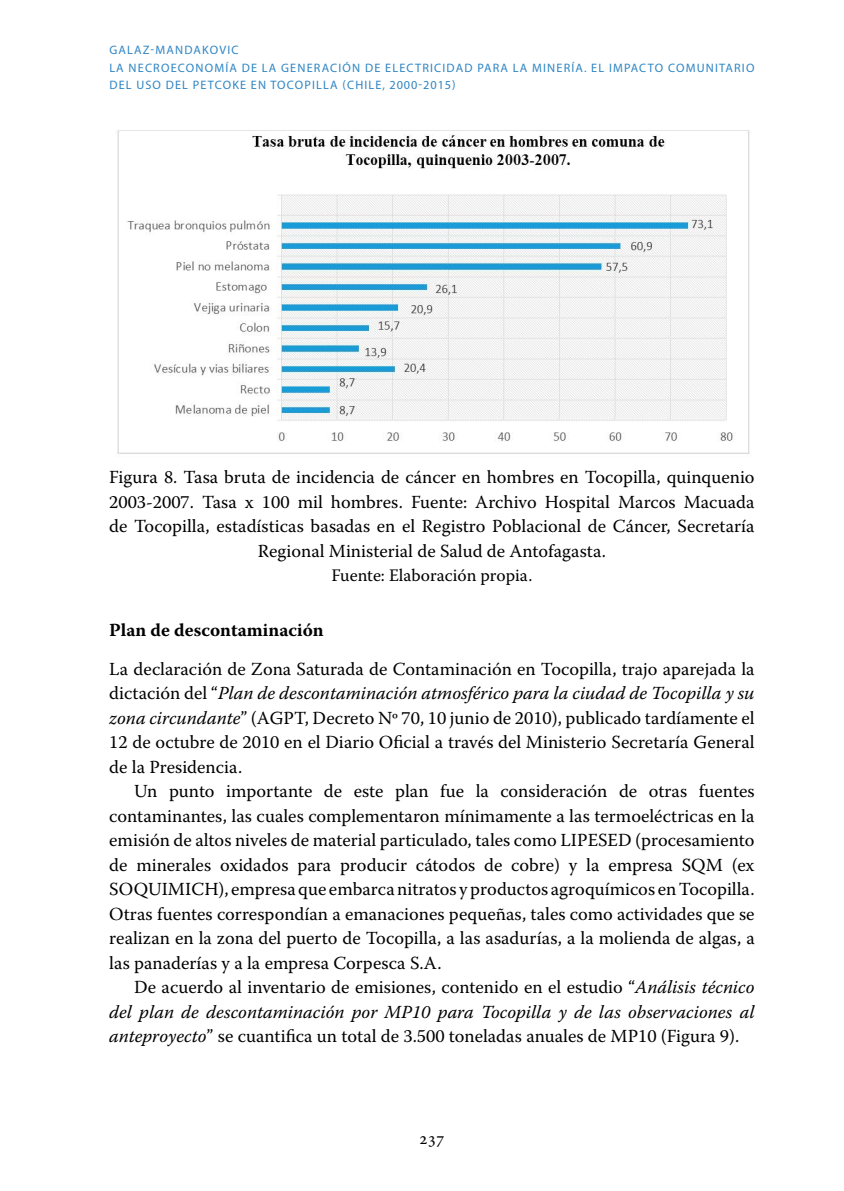
<style>
.page{position:relative;width:844px;height:1191px;background:#fff}
.page>*{position:absolute;margin:0;border:0;box-sizing:border-box;transform-origin:0 0}
.t1{font:18.38px/24.5px "Warnock Pro";color:#000;text-align:justify}
.t2{font:700 18.38px "Warnock Pro";color:#000}
.t3{font:17.5px "Warnock Pro";color:#000}
.t4{font:17.5px "Minion Pro";color:#000}
.t5{font:12.25px/17.5px "Myriad Pro";letter-spacing:.095em;color:#2f85c3}
.s1{font-style:italic}
</style>
<div class="page">
<img style="left:117px;top:130px;width:633px;height:324px">
<p class="t5" style="left:109px;top:41px;width:646px">GALAZ-MANDAKOVIC<br>LA NECROECONOMÍA DE LA GENERACIÓN DE ELECTRICIDAD PARA LA MINERÍA. EL IMPACTO COMUNITARIO<br>DEL USO DEL PETCOKE EN TOCOPILLA (CHILE, 2000-2015)</p>
<p class="t1" style="left:109px;top:464px;width:646px;text-align:center">Figura 8. Tasa bruta de incidencia de cáncer en hombres en Tocopilla, quinquenio 2003-2007. Tasa x 100 mil hombres. Fuente: Archivo Hospital Marcos Macuada de Tocopilla, estadísticas basadas en el Registro Poblacional de Cáncer, Secretaría Regional Ministerial de Salud de Antofagasta.</p>
<p class="t3" style="left:331px;top:565px;width:202px">Fuente: Elaboración propia.</p>
<p class="t2" style="left:109px;top:618px;width:216px">Plan de descontaminación</p>
<p class="t1" style="left:109px;top:656px;width:646px">La declaración de Zona Saturada de Contaminación en Tocopilla, trajo aparejada la dictación del “<span class="s1">Plan de descontaminación atmosférico para la ciudad de Tocopilla y su zona circundante</span>” (AGPT, Decreto Nº 70, 10 junio de 2010), publicado tardíamente el 12 de octubre de 2010 en el Diario Oficial a través del Ministerio Secretaría General de la Presidencia.</p>
<p class="t1" style="left:109px;top:779px;width:646px;text-indent:25px">Un punto importante de este plan fue la consideración de otras fuentes contaminantes, las cuales complementaron mínimamente a las termoeléctricas en la emisión de altos niveles de material particulado, tales como LIPESED (procesamiento de minerales oxidados para producir cátodos de cobre) y la empresa SQM (ex SOQUIMICH), empresa que embarca nitratos y productos agroquímicos en Tocopilla.<br>Otras fuentes correspondían a emanaciones pequeñas, tales como actividades que se realizan en la zona del puerto de Tocopilla, a las asadurías, a la molienda de algas, a las panaderías y a la empresa Corpesca S.A.</p>
<p class="t1" style="left:109px;top:975px;width:646px;text-indent:25px">De acuerdo al inventario de emisiones, contenido en el estudio “<span class="s1">Análisis técnico del plan de descontaminación por MP10 para Tocopilla y de las observaciones al anteproyecto</span>” se cuantifica un total de 3.500 toneladas anuales de MP10 (Figura 9).</p>
<p class="t4" style="left:419px;top:1126px;width:27px">237</p>
</div>
